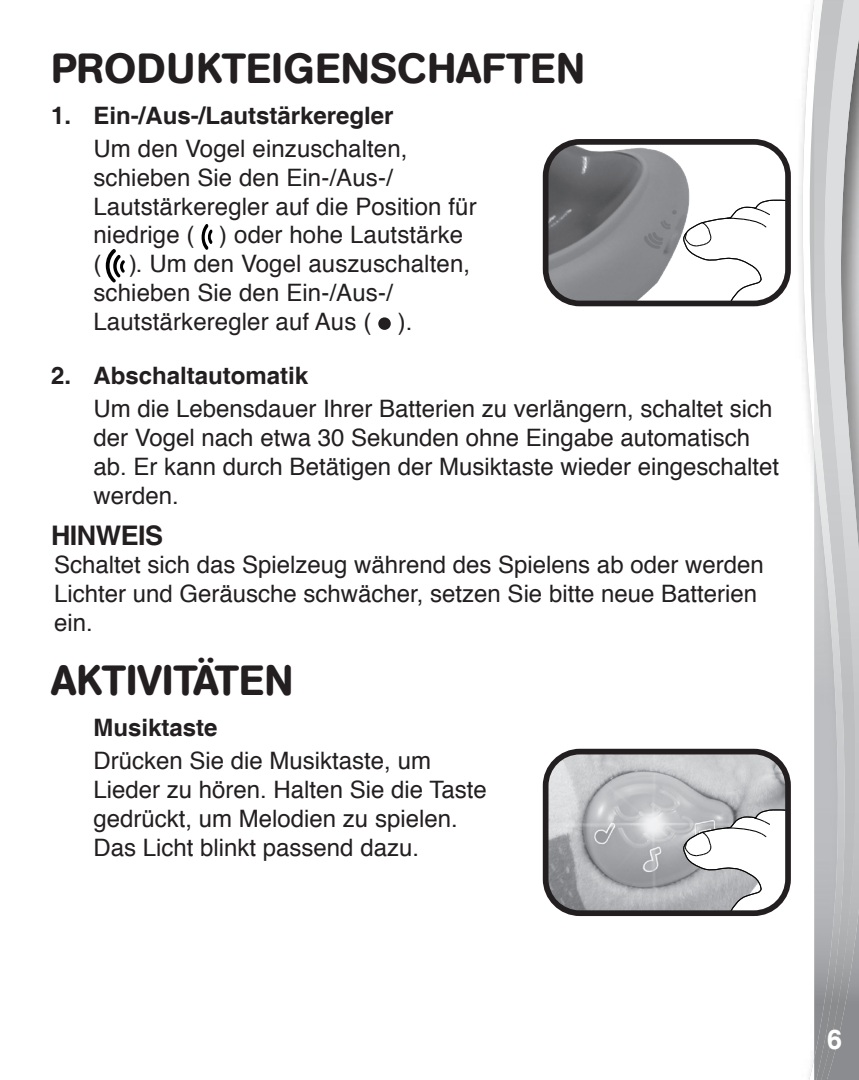
<style>
.page{position:relative;width:859px;height:1080px;background:#fff}
.page>*{position:absolute;margin:0;border:0;box-sizing:border-box;transform-origin:0 0}
.LF_Title_01{font:500 42px "AG Book Rounded";letter-spacing:.02em;color:#231f20}
.LF_Text_01{font:500 42px "AG Book Rounded";color:#231f20}
.body_text1{font:700 27px "Helvetica";letter-spacing:-.02em;color:#231f20}
.t1{font:700 27px "Helvetica";color:#fff}
.LF_Text_01-2{font:24px/28.8px "Helvetica";color:#231f20}
.body_text1-2{font:24px/28.8px "Helvetica";color:#231f20}
.LF_Text_01-3{font:700 24px "Helvetica";color:#231f20}
</style>
<div class="page">
<svg style="left:802px;top:0;width:12px;height:1080px"></svg>
<img style="left:858px;top:0;width:1px;height:1080px">
<img style="left:847px;top:0;width:11px;height:1080px">
<img style="left:814px;top:0;width:33px;height:1080px">
<svg style="left:201px;top:224px;width:12px;height:26px"></svg>
<svg style="left:106px;top:249px;width:19px;height:34px"></svg>
<div style="left:380px;top:319px;width:9px;height:9px;background:#231f20;border-radius:50%"></div>
<div style="left:378px;top:317px;width:13px;height:13px;border:3px solid #231f20;border-radius:50%"></div>
<img style="left:550px;top:146px;width:234px;height:153px">
<svg style="left:683px;top:199px;width:101px;height:100px"></svg>
<div style="left:543px;top:139px;width:248px;height:167px;border:6px solid #231f20;border-radius:34px"></div>
<img style="left:550px;top:756px;width:234px;height:153px">
<svg style="left:683px;top:809px;width:101px;height:100px"></svg>
<div style="left:543px;top:749px;width:248px;height:167px;border:6px solid #231f20;border-radius:34px"></div>
<p class="LF_Title_01" style="left:51px;top:43px;width:535px">PRODUKTEIGENSCHAFTEN</p>
<p class="LF_Text_01-3" style="left:51px;top:101px;width:344px">1. Ein-/Aus-/Lautstärkeregler</p>
<p class="LF_Text_01-2" style="left:94px;top:135px;width:385px">Um den Vogel einzuschalten, schieben Sie den Ein-/Aus-/<br>Lautstärkeregler auf die Position für niedrige ( ) oder hohe Lautstärke ( ). Um den Vogel auszuschalten, schieben Sie den Ein-/Aus-/<br>Lautstärkeregler auf Aus ( ).</p>
<p class="LF_Text_01-3" style="left:51px;top:361px;width:259px">2. Abschaltautomatik</p>
<p class="LF_Text_01-2" style="left:94px;top:395px;width:687px">Um die Lebensdauer Ihrer Batterien zu verlängern, schaltet sich der Vogel nach etwa 30 Sekunden ohne Eingabe automatisch ab. Er kann durch Betätigen der Musiktaste wieder eingeschaltet werden.</p>
<p class="body_text1" style="left:51px;top:519px;width:114px">HINWEIS</p>
<p class="body_text1-2" style="left:54px;top:551px;width:711px">Schaltet sich das Spielzeug während des Spielens ab oder werden<br>Lichter und Geräusche schwächer, setzen Sie bitte neue Batterien ein.</p>
<p class="LF_Text_01" style="left:51px;top:656px;width:244px">AKTIVITÄTEN</p>
<p class="LF_Text_01-3" style="left:94px;top:713px;width:126px">Musiktaste</p>
<p class="LF_Text_01-2" style="left:94px;top:747px;width:395px">Drücken Sie die Musiktaste, um Lieder zu hören. Halten Sie die Taste gedrückt, um Melodien zu spielen.<br>Das Licht blinkt passend dazu.</p>
<p class="t1" style="left:827px;top:1023px;width:17px">6</p>
</div>
